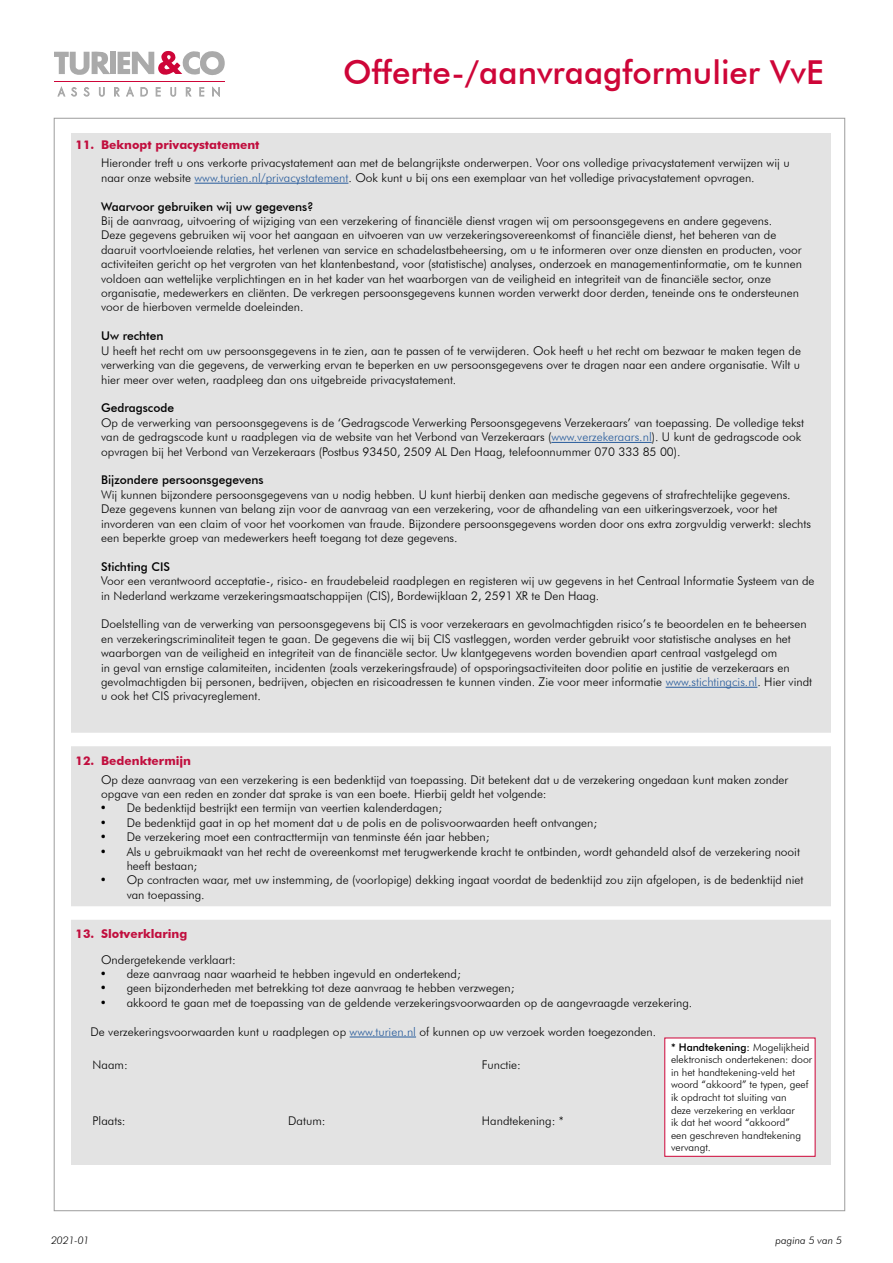
<style>
.page{position:relative;width:893px;height:1263px;background:#fff}
.page>*{position:absolute;margin:0;border:0;box-sizing:border-box;transform-origin:0 0}
.t1{font:500 33px "Futura BT";color:#ce0538}
.t2{font:300 12px/14.4px "Futura BT";color:#000}
.t3{font:500 12px "Futura BT";color:#000}
.t4{font:700 12px "Futura BT";color:#c10e3e}
.t5{font:300 10.5px/12.6px "Futura BT";color:#000}
.t6{font:italic 300 10.5px "Futura BT";color:#000}
.s1{color:#275b9b}
.s2{font-weight:500}
</style>
<div class="page">
<div style="left:71px;top:133px;width:760px;height:1031px;background:#e3e3e3"></div>
<div style="left:110px;top:52px;width:5px;height:22px;background:#aaa"></div>
<svg style="left:118px;top:51px;width:107px;height:24px"></svg>
<svg style="left:54px;top:51px;width:56px;height:24px"></svg>
<svg style="left:58px;top:87px;width:7px;height:9px"></svg>
<svg style="left:71px;top:87px;width:6px;height:9px"></svg>
<svg style="left:84px;top:87px;width:5px;height:9px"></svg>
<svg style="left:99px;top:87px;width:6px;height:10px"></svg>
<svg style="left:114px;top:87px;width:6px;height:9px"></svg>
<svg style="left:126px;top:87px;width:8px;height:9px"></svg>
<svg style="left:141px;top:87px;width:7px;height:9px"></svg>
<svg style="left:156px;top:87px;width:4px;height:9px"></svg>
<svg style="left:170px;top:87px;width:6px;height:10px"></svg>
<svg style="left:186px;top:87px;width:5px;height:9px"></svg>
<svg style="left:199px;top:87px;width:5px;height:9px"></svg>
<svg style="left:212px;top:87px;width:8px;height:10px"></svg>
<hr style="left:54px;top:81px;width:171px;height:1px;background:#ce0538">
<hr style="left:195px;top:183px;width:153px;height:1px;background:#275b9b">
<hr style="left:551px;top:442px;width:101px;height:1px;background:#275b9b">
<hr style="left:666px;top:687px;width:91px;height:1px;background:#275b9b">
<div style="left:63px;top:733px;width:777px;height:13px;background:#fff"></div>
<div style="left:63px;top:906px;width:777px;height:14px;background:#fff"></div>
<hr style="left:350px;top:1037px;width:66px;height:1px;background:#275b9b">
<div style="left:664px;top:1037px;width:151px;height:120px;background:#fff"></div>
<h1 class="t1" style="left:343px;top:52px;width:482px">Offerte-/aanvraagformulier VvE</h1>
<p class="t4" style="left:76px;top:137px;width:185px">11. Beknopt privacystatement</p>
<p class="t2" style="left:101px;top:156px;width:690px">Hieronder treft u ons verkorte privacystatement aan met de belangrijkste onderwerpen. Voor ons volledige privacystatement verwijzen wij u naar onze website <span class="s1">www.turien.nl/privacystatement</span>. Ook kunt u bij ons een exemplaar van het volledige privacystatement opvragen.</p>
<p class="t3" style="left:101px;top:199px;width:214px">Waarvoor gebruiken wij uw gegevens?</p>
<p class="t2" style="left:101px;top:213px;width:702px">Bij de aanvraag, uitvoering of wijziging van een verzekering of financiële dienst vragen wij om persoonsgegevens en andere gegevens.<br>Deze gegevens gebruiken wij voor het aangaan en uitvoeren van uw verzekeringsovereenkomst of financiële dienst, het beheren van de daaruit voortvloeiende relaties, het verlenen van service en schadelastbeheersing, om u te informeren over onze diensten en producten, voor activiteiten gericht op het vergroten van het klantenbestand, voor (statistische) analyses, onderzoek en managementinformatie, om te kunnen voldoen aan wettelijke verplichtingen en in het kader van het waarborgen van de veiligheid en integriteit van de financiële sector, onze organisatie, medewerkers en cliënten. De verkregen persoonsgegevens kunnen worden verwerkt door derden, teneinde ons te ondersteunen voor de hierboven vermelde doeleinden.</p>
<p class="t3" style="left:101px;top:329px;width:64px">Uw rechten</p>
<p class="t2" style="left:101px;top:343px;width:701px;text-align:justify">U heeft het recht om uw persoonsgegevens in te zien, aan te passen of te verwijderen. Ook heeft u het recht om bezwaar te maken tegen de verwerking van die gegevens, de verwerking ervan te beperken en uw persoonsgegevens over te dragen naar een andere organisatie. Wilt u hier meer over weten, raadpleeg dan ons uitgebreide privacystatement.</p>
<p class="t3" style="left:101px;top:401px;width:74px">Gedragscode</p>
<p class="t2" style="left:101px;top:415px;width:704px">Op de verwerking van persoonsgegevens is de ‘Gedragscode Verwerking Persoonsgegevens Verzekeraars’ van toepassing. De volledige tekst van de gedragscode kunt u raadplegen via de website van het Verbond van Verzekeraars (<span class="s1">www.verzekeraars.nl</span>). U kunt de gedragscode ook opvragen bij het Verbond van Verzekeraars (Postbus 93450, 2509 AL Den Haag, telefoonnummer 070 333 85 00).</p>
<p class="t3" style="left:101px;top:473px;width:164px">Bijzondere persoonsgegevens</p>
<p class="t2" style="left:101px;top:487px;width:711px">Wij kunnen bijzondere persoonsgegevens van u nodig hebben. U kunt hierbij denken aan medische gegevens of strafrechtelijke gegevens.<br>Deze gegevens kunnen van belang zijn voor de aanvraag van een verzekering, voor de afhandeling van een uitkeringsverzoek, voor het invorderen van een claim of voor het voorkomen van fraude. Bijzondere persoonsgegevens worden door ons extra zorgvuldig verwerkt: slechts een beperkte groep van medewerkers heeft toegang tot deze gegevens.</p>
<p class="t3" style="left:101px;top:559px;width:70px">Stichting CIS</p>
<p class="t2" style="left:101px;top:573px;width:715px">Voor een verantwoord acceptatie-, risico- en fraudebeleid raadplegen en registeren wij uw gegevens in het Centraal Informatie Systeem van de in Nederland werkzame verzekeringsmaatschappijen (CIS), Bordewijklaan 2, 2591 XR te Den Haag.</p>
<p class="t2" style="left:101px;top:617px;width:713px">Doelstelling van de verwerking van persoonsgegevens bij CIS is voor verzekeraars en gevolmachtigden risico’s te beoordelen en te beheersen en verzekeringscriminaliteit tegen te gaan. De gegevens die wij bij CIS vastleggen, worden verder gebruikt voor statistische analyses en het waarborgen van de veiligheid en integriteit van de financiële sector. Uw klantgegevens worden bovendien apart centraal vastgelegd om<br>in geval van ernstige calamiteiten, incidenten (zoals verzekeringsfraude) of opsporingsactiviteiten door politie en justitie de verzekeraars en gevolmachtigden bij personen, bedrijven, objecten en risicoadressen te kunnen vinden. Zie voor meer informatie <span class="s1">www.stichtingcis.nl</span>. Hier vindt u ook het CIS privacyreglement.</p>
<p class="t4" style="left:76px;top:753px;width:117px">12. Bedenktermijn</p>
<p class="t2" style="left:101px;top:772px;width:689px">Op deze aanvraag van een verzekering is een bedenktijd van toepassing. Dit betekent dat u de verzekering ongedaan kunt maken zonder opgave van een reden en zonder dat sprake is van een boete. Hierbij geldt het volgende:</p>
<p class="t2" style="left:100px;top:801px;width:344px">• De bedenktijd bestrijkt een termijn van veertien kalenderdagen;</p>
<p class="t2" style="left:100px;top:815px;width:499px">• De bedenktijd gaat in op het moment dat u de polis en de polisvoorwaarden heeft ontvangen;</p>
<p class="t2" style="left:100px;top:829px;width:391px">• De verzekering moet een contracttermijn van tenminste één jaar hebben;</p>
<p class="t2" style="left:127px;top:844px;width:675px;text-indent:-27px">• Als u gebruikmaakt van het recht de overeenkomst met terugwerkende kracht te ontbinden, wordt gehandeld alsof de verzekering nooit heeft bestaan;</p>
<p class="t2" style="left:127px;top:873px;width:678px;text-indent:-27px">• Op contracten waar, met uw instemming, de (voorlopige) dekking ingaat voordat de bedenktijd zou zijn afgelopen, is de bedenktijd niet van toepassing.</p>
<p class="t4" style="left:76px;top:927px;width:113px">13. Slotverklaring</p>
<p class="t2" style="left:101px;top:952px;width:136px">Ondergetekende verklaart:</p>
<p class="t2" style="left:100px;top:966px;width:363px">• deze aanvraag naar waarheid te hebben ingevuld en ondertekend;</p>
<p class="t2" style="left:100px;top:981px;width:416px">• geen bijzonderheden met betrekking tot deze aanvraag te hebben verzwegen;</p>
<p class="t2" style="left:100px;top:995px;width:594px">• akkoord te gaan met de toepassing van de geldende verzekeringsvoorwaarden op de aangevraagde verzekering.</p>
<p class="t2" style="left:91px;top:1024px;width:567px">De verzekeringsvoorwaarden kunt u raadplegen op <span class="s1">www.turien.nl</span> of kunnen op uw verzoek worden toegezonden.</p>
<p class="t2" style="left:93px;top:1057px;width:37px">Naam:</p>
<p class="t2" style="left:482px;top:1057px;width:41px">Functie:</p>
<p class="t5" style="left:671px;top:1040px;width:143px"><span class="s2">* Handtekening:</span> Mogelijkheid elektronisch ondertekenen: door in het handtekening-veld het woord “akkoord” te typen, geef ik opdracht tot sluiting van<br>deze verzekering en verklaar<br>ik dat het woord “akkoord”<br>een geschreven handtekening vervangt.</p>
<p class="t2" style="left:93px;top:1113px;width:35px">Plaats:</p>
<p class="t2" style="left:288px;top:1113px;width:39px">Datum:</p>
<p class="t2" style="left:482px;top:1113px;width:83px">Handtekening: *</p>
<p class="t6" style="left:51px;top:1234px;width:40px">2021-01</p>
<p class="t6" style="left:775px;top:1234px;width:68px">pagina 5 van 5</p>
</div>
